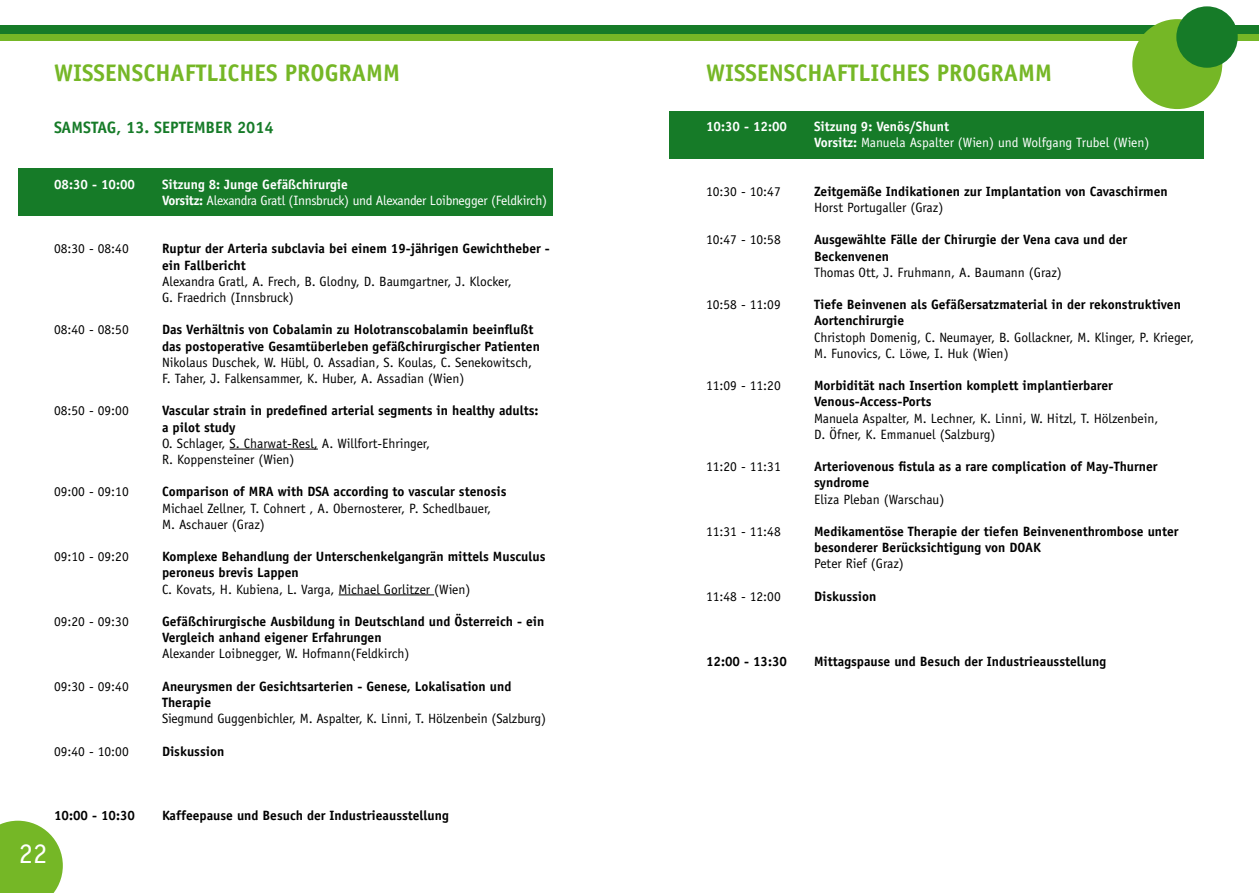
<style>
.page{position:relative;width:1259px;height:893px;background:#fff}
.page>*{position:absolute;margin:0;border:0;box-sizing:border-box;transform-origin:0 0}
.t1{font:28.5px "Officina Sans Std";color:#fff}
.t2{font:700 24px "Officina Sans Std";color:#75b726}
.t3{font:700 16.5px "Officina Sans Std";color:#167b28}
.t4{font:700 13.5px/16.2px "Officina Sans Std";color:#000}
.t5{font:13.5px/16.2px "Officina Sans Std";color:#000}
.t6{font:13.5px/16.2px "Officina Sans Std";letter-spacing:-.02em;color:#fff}
.t7{font:13.5px/16.2px "Officina Sans Std";color:#fff}
.t8{font:700 13.5px "Officina Sans Std";color:#fff}
.s1{font-weight:700}
</style>
<div class="page">
<div style="left:0;top:32px;width:1259px;height:9px;background:#75b726"></div>
<div style="left:0;top:26px;width:1259px;height:8px;background:#167b28"></div>
<div style="left:1132px;top:19px;width:90px;height:90px;background:#75b726;border-radius:50%"></div>
<div style="left:1176px;top:6px;width:61px;height:62px;background:#167b28;border-radius:50%"></div>
<svg style="left:0;top:821px;width:63px;height:72px;background:#85bf3f"></svg>
<div style="left:669px;top:112px;width:535px;height:47px;background:#167b28"></div>
<div style="left:18px;top:168px;width:535px;height:48px;background:#167b28"></div>
<hr style="left:230px;top:449px;width:88px;height:1px;background:#000">
<hr style="left:339px;top:595px;width:95px;height:1px;background:#000">
<h2 class="t2" style="left:54px;top:58px;width:14px">Wiss</h2>
<h2 class="t2" style="left:105px;top:58px;width:263px">enschaftlich es Programm</h2>
<h2 class="t2" style="left:706px;top:58px;width:14px">Wiss</h2>
<h2 class="t2" style="left:757px;top:58px;width:263px">enschaftlich es Programm</h2>
<p class="t3" style="left:54px;top:117px;width:221px">Samstag, 13. September 2014</p>
<p class="t8" style="left:54px;top:175px;width:83px">08:30 - 10:00</p>
<p class="t6" style="left:162px;top:176px;width:386px"><span class="s1">Sitzung 8: Junge Gefäßchirurgie<br>Vorsitz:</span> Alexandra Gratl (Innsbruck) und Alexander Loibnegger (Feldkirch)</p>
<p class="t5" style="left:54px;top:241px;width:98px">08:30 - 08:40 <span class="s1">R</span></p>
<p class="t4" style="left:162px;top:240px;width:389px;text-indent:8px">uptur der Arteria subclavia bei einem 19-jährigen Gewichtheber - ein Fallbericht</p>
<p class="t5" style="left:162px;top:273px;width:351px">Alexandra Gratl, A. Frech, B. Glodny, D. Baumgartner, J. Klocker,<br>G. Fraedrich (Innsbruck)</p>
<p class="t5" style="left:54px;top:322px;width:76px">08:40 - 08:50</p>
<p class="t4" style="left:162px;top:321px;width:379px">Das Verhältnis von Cobalamin zu Holotranscobalamin beeinflußt das postoperative Gesamtüberleben gefäßchirurgischer Patienten</p>
<p class="t5" style="left:162px;top:354px;width:372px">Nikolaus Duschek, W. Hübl, O. Assadian, S. Koulas, C. Senekowitsch,<br>F. Taher, J. Falkensammer, K. Huber, A. Assadian (Wien)</p>
<p class="t5" style="left:54px;top:403px;width:76px">08:50 - 09:00</p>
<p class="t4" style="left:162px;top:402px;width:378px">Vascular strain in predefined arterial segments in healthy adults: a pilot study</p>
<p class="t5" style="left:162px;top:435px;width:270px">O. Schlager, S. Charwat-Resl, A. Willfort-Ehringer,<br>R. Koppensteiner (Wien)</p>
<p class="t5" style="left:54px;top:484px;width:76px">09:00 - 09:10</p>
<p class="t4" style="left:162px;top:483px;width:346px">Comparison of MRA with DSA according to vascular stenosis</p>
<p class="t5" style="left:162px;top:500px;width:331px">Michael Zellner, T. Cohnert , A. Obernosterer, P. Schedlbauer,<br>M. Aschauer (Graz)</p>
<p class="t5" style="left:54px;top:548px;width:76px">09:10 - 09:20</p>
<p class="t4" style="left:162px;top:548px;width:385px">Komplexe Behandlung der Unterschenkelgangrän mittels Musculus peroneus brevis Lappen</p>
<p class="t5" style="left:162px;top:581px;width:310px">C. Kovats, H. Kubiena, L. Varga, Michael Gorlitzer (Wien)</p>
<p class="t5" style="left:54px;top:613px;width:76px">09:20 - 09:30</p>
<p class="t4" style="left:162px;top:613px;width:384px">Gefäßchirurgische Ausbildung in Deutschland und Österreich - ein<br>Vergleich anhand eigener Erfahrungen</p>
<p class="t5" style="left:162px;top:646px;width:249px">Alexander Loibnegger, W. Hofmann(Feldkirch)</p>
<p class="t5" style="left:54px;top:678px;width:76px">09:30 - 09:40</p>
<p class="t4" style="left:162px;top:678px;width:351px">Aneurysmen der Gesichtsarterien - Genese, Lokalisation und</p>
<p class="t4" style="left:54px;top:694px;width:40px">T</p>
<p class="t4" style="left:168px;top:694px;width:45px">herapie</p>
<p class="t5" style="left:162px;top:710px;width:385px">Siegmund Guggenbichler, M. Aspalter, K. Linni, T. Hölzenbein (Salzburg)</p>
<p class="t5" style="left:54px;top:743px;width:76px">09:40 - 10:00</p>
<p class="t4" style="left:162px;top:743px;width:64px">Diskussion</p>
<p class="t8" style="left:706px;top:118px;width:83px">10:30 - 12:00</p>
<p class="t7" style="left:814px;top:118px;width:337px"><span class="s1">Sitzung 9: Venös/Shunt<br>Vorsitz:</span> Manuela Aspalter (Wien) und Wolfgang Trubel (Wien)</p>
<p class="t5" style="left:706px;top:183px;width:76px">10:30 - 10:47</p>
<p class="t4" style="left:814px;top:183px;width:355px">Zeitgemäße Indikationen zur Implantation von Cavaschirmen</p>
<p class="t5" style="left:814px;top:199px;width:131px">Horst Portugaller (Graz)</p>
<p class="t5" style="left:706px;top:232px;width:76px">10:47 - 10:58</p>
<p class="t4" style="left:814px;top:232px;width:315px">Ausgewählte Fälle der Chirurgie der Vena cava und der</p>
<p class="t4" style="left:706px;top:248px;width:40px">B</p>
<p class="t4" style="left:822px;top:248px;width:69px">eckenvenen</p>
<p class="t5" style="left:814px;top:264px;width:249px">Thomas Ott, J. Fruhmann, A. Baumann (Graz)</p>
<p class="t5" style="left:706px;top:297px;width:76px">10:58 - 11:09</p>
<p class="t4" style="left:814px;top:296px;width:368px">Tiefe Beinvenen als Gefäßersatzmaterial in der rekonstruktiven<br>Aortenchirurgie</p>
<p class="t5" style="left:814px;top:329px;width:381px">Christoph Domenig, C. Neumayer, B. Gollackner, M. Klinger, P. Krieger,<br>M. Funovics, C. Löwe, I. Huk (Wien)</p>
<p class="t5" style="left:706px;top:378px;width:76px">11:09 - 11:20</p>
<p class="t4" style="left:814px;top:377px;width:300px">Morbidität nach Insertion komplett implantierbarer<br>Venous-Access-Ports</p>
<p class="t5" style="left:814px;top:410px;width:346px">Manuela Aspalter, M. Lechner, K. Linni, W. Hitzl, T. Hölzenbein,<br>D. Öfner, K. Emmanuel (Salzburg)</p>
<p class="t5" style="left:706px;top:459px;width:76px">11:20 - 11:31</p>
<p class="t4" style="left:814px;top:458px;width:345px">Arteriovenous fistula as a rare complication of May-Thurner syndrome</p>
<p class="t5" style="left:814px;top:491px;width:132px">Eliza Pleban (Warschau)</p>
<p class="t5" style="left:706px;top:523px;width:76px">11:31 - 11:48</p>
<p class="t4" style="left:814px;top:523px;width:366px">Medikamentöse Therapie der tiefen Beinvenenthrombose unter besonderer Berücksichtigung von DOAK</p>
<p class="t5" style="left:814px;top:556px;width:91px">Peter Rief (Graz)</p>
<p class="t5" style="left:706px;top:588px;width:76px">11:48 - 12:00</p>
<p class="t4" style="left:814px;top:588px;width:64px">Diskussion</p>
<p class="t4" style="left:706px;top:653px;width:83px">12:00 - 13:30</p>
<p class="t4" style="left:814px;top:653px;width:293px">Mittagspause und Besuch der Industrieausstellung</p>
<h1 class="t1" style="left:19px;top:836px;width:30px">22</h1>
<p class="t4" style="left:54px;top:807px;width:83px">10:00 - 10:30</p>
<p class="t4" style="left:162px;top:807px;width:288px">Kaffeepause und Besuch der Industrieausstellung</p>
</div>
